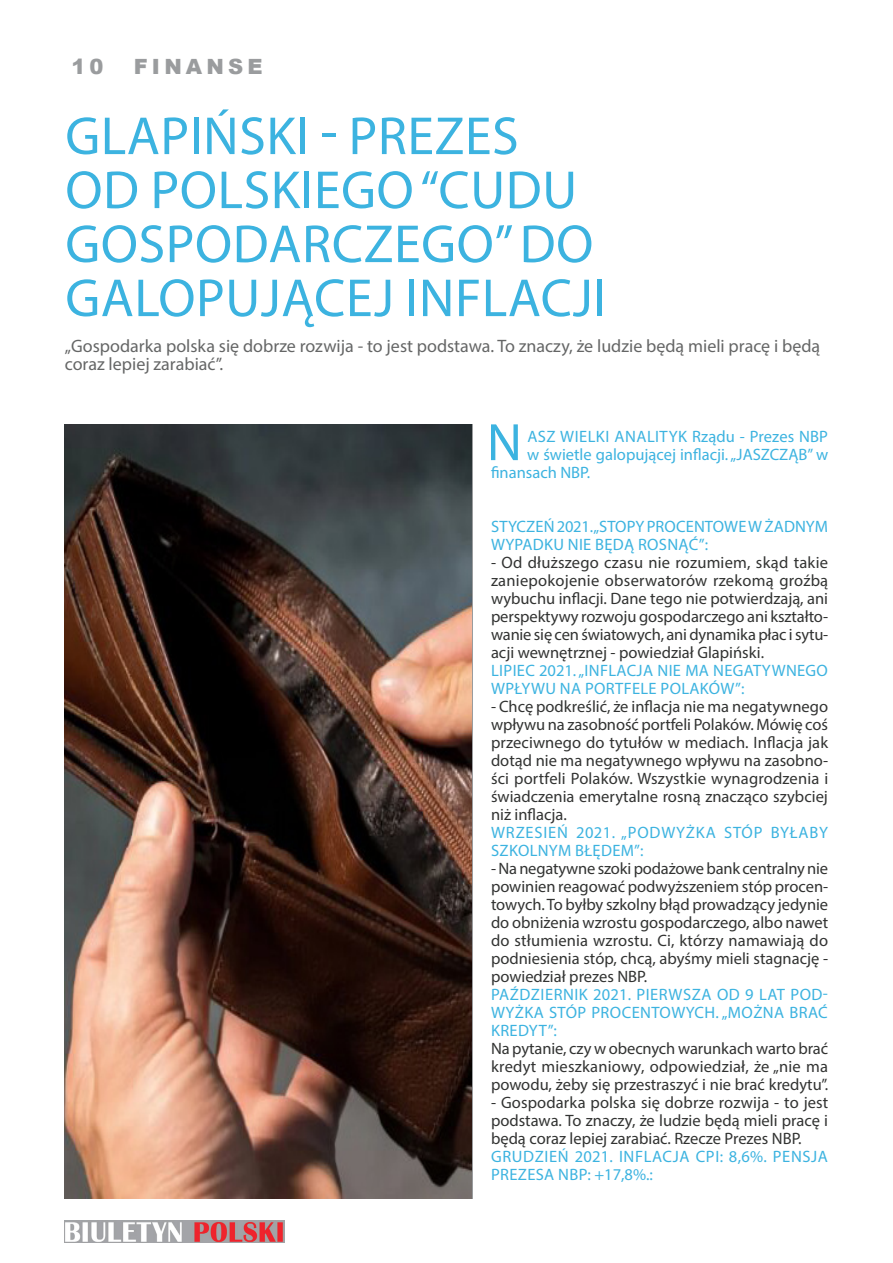
<style>
.page{position:relative;width:893px;height:1263px;background:#fff}
.page>*{position:absolute;margin:0;border:0;box-sizing:border-box;transform-origin:0 0}
.Heading_MASTER{font:54px/54px "Myriad Pro";letter-spacing:.01em;color:#3cb3e0}
.Body_drop_cap{font:53.1px "Myriad Pro";color:#3cb3e0}
.Header_master_page_T{font:900 21px "Arial";letter-spacing:.2em;color:#9a9c9e}
.Heading_MASTER-2{font:18px/18px "Myriad Pro";color:#656666}
.Body_interview{font:16.5px/18px "Myriad Pro";color:#323332;text-align:justify}
.Body_interview-2{font:16.5px/18px "Myriad Pro";letter-spacing:.02em;color:#3cb3e0}
.Body_drop_cap-2{font:16.5px "Myriad Pro";color:#3cb3e0}
.Body_interview-3{font:16.5px/18px "Myriad Pro";letter-spacing:.045em;color:#3cb3e0}
.Body_drop_cap-3{font:16.5px "Myriad Pro";letter-spacing:.03em;color:#3cb3e0}
</style>
<div class="page">
<img style="left:65px;top:1221px;width:219px;height:21px">
<img style="left:65px;top:424px;width:407px;height:774px">
<p class="Header_master_page_T" style="left:71px;top:52px;width:34px">10</p>
<p class="Header_master_page_T" style="left:134px;top:51px;width:130px">FINANSE</p>
<p class="Heading_MASTER" style="left:65px;top:108px;width:542px">GLAPIŃSKI - PREZES<br>OD POLSKIEGO “CUDU<br>GOSPODARCZEGO” DO<br>GALOPUJĄCEJ INFLACJI</p>
<p class="Heading_MASTER-2" style="left:65px;top:337px;width:757px">„Gospodarka polska się dobrze rozwija - to jest podstawa. To znaczy, że ludzie będą mieli pracę i będą coraz lepiej zarabiać”.</p>
<p class="Body_drop_cap" style="left:487px;top:410px;width:36px">N</p>
<p class="Body_drop_cap-3" style="left:527px;top:426px;width:302px">ASZ WIELKI ANALITYK Rządu - Prezes NBP</p>
<p class="Body_drop_cap-2" style="left:527px;top:444px;width:302px">w świetle galopującej inflacji. „JASZCZĄB” w</p>
<p class="Body_drop_cap-2" style="left:491px;top:462px;width:101px">finansach NBP.</p>
<p class="Body_interview-2" style="left:491px;top:517px;width:338px">STYCZEŃ 2021. „STOPY PROCENTOWE W ŻADNYM<br>WYPADKU NIE BĘDĄ ROSNĄĆ”:</p>
<p class="Body_interview" style="left:491px;top:553px;width:339px">- Od dłuższego czasu nie rozumiem, skąd takie zaniepokojenie obserwatorów rzekomą groźbą wybuchu inflacji. Dane tego nie potwierdzają, ani perspektywy rozwoju gospodarczego ani kształto&shy;wanie się cen światowych, ani dynamika płac i sytu&shy;acji wewnętrznej - powiedział Glapiński.</p>
<p class="Body_interview-2" style="left:491px;top:661px;width:338px">LIPIEC 2021. „INFLACJA NIE MA NEGATYWNEGO<br>WPŁYWU NA PORTFELE POLAKÓW”:</p>
<p class="Body_interview" style="left:491px;top:697px;width:339px">- Chcę podkreślić, że inflacja nie ma negatywnego wpływu na zasobność portfeli Polaków. Mówię coś przeciwnego do tytułów w mediach. Inflacja jak dotąd nie ma negatywnego wpływu na zasobno&shy;ści portfeli Polaków. Wszystkie wynagrodzenia i świadczenia emerytalne rosną znacząco szybciej niż inflacja.</p>
<p class="Body_interview-3" style="left:491px;top:823px;width:338px">WRZESIEŃ 2021. „PODWYŻKA STÓP BYŁABY<br>SZKOLNYM BŁĘDEM”:</p>
<p class="Body_interview" style="left:491px;top:859px;width:339px">- Na negatywne szoki podażowe bank centralny nie powinien reagować podwyższeniem stóp procen&shy;towych. To byłby szkolny błąd prowadzący jedynie do obniżenia wzrostu gospodarczego, albo nawet do stłumienia wzrostu. Ci, którzy namawiają do podniesienia stóp, chcą, abyśmy mieli stagnację - powiedział prezes NBP.</p>
<p class="Body_interview-2" style="left:491px;top:985px;width:338px;text-align:justify">PAŹDZIERNIK 2021. PIERWSZA OD 9 LAT POD-WYŻKA STÓP PROCENTOWYCH. „MOŻNA BRAĆ KREDYT”:</p>
<p class="Body_interview" style="left:491px;top:1039px;width:339px">Na pytanie, czy w obecnych warunkach warto brać kredyt mieszkaniowy, odpowiedział, że „nie ma powodu, żeby się przestraszyć i nie brać kredytu”.</p>
<p class="Body_interview" style="left:491px;top:1093px;width:339px">- Gospodarka polska się dobrze rozwija - to jest podstawa. To znaczy, że ludzie będą mieli pracę i będą coraz lepiej zarabiać. Rzecze Prezes NBP.</p>
<p class="Body_interview-2" style="left:491px;top:1147px;width:338px">GRUDZIEŃ 2021. INFLACJA CPI: 8,6%. PENSJA<br>PREZESA NBP: +17,8%.:</p>
</div>
